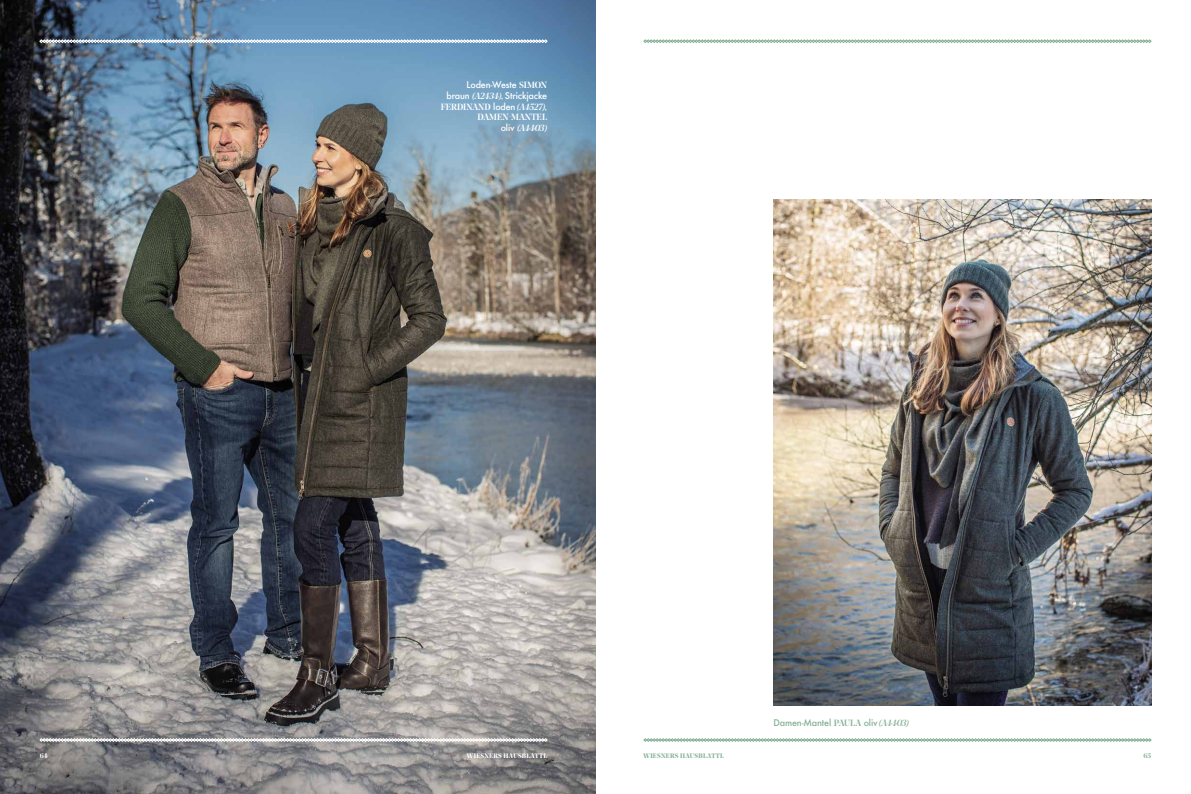
<style>
.page{position:relative;width:1191px;height:794px;background:#fff}
.page>*{position:absolute;margin:0;border:0;box-sizing:border-box;transform-origin:0 0}
.t1{font:500 9px/10.8px "Noe Display";color:#fff;text-align:right}
.t2{font:500 9px/10.8px "Futura";letter-spacing:-.02em;color:#fff;text-align:right}
.t3{font:500 9px "Futura";letter-spacing:-.02em;color:#87b296}
.t4{font:700 6.5px "Noe Display";letter-spacing:.04em;color:#fff}
.t5{font:700 6.5px "Noe Display";letter-spacing:.04em;color:#87b296}
.s1{font-family:"Noe Display"}
.s2{font-family:"Noe Display";font-style:italic}
.s3{font-family:"Futura"}
.s4{font-style:italic}
</style>
<div class="page">
<svg style="left:643px;top:738px;width:508px;height:3px;background:#aac8b4"></svg>
<svg style="left:643px;top:39px;width:508px;height:4px"></svg>
<img style="left:0;top:0;width:595px;height:794px">
<svg style="left:39px;top:39px;width:508px;height:4px"></svg>
<svg style="left:39px;top:738px;width:508px;height:3px"></svg>
<img style="left:773px;top:199px;width:378px;height:507px">
<p class="t2" style="left:446px;top:79px;width:102px">Loden-Weste <span class="s1">SIMON </span>braun <span class="s2">(A2434),</span> Strickjacke</p>
<p class="t1" style="left:441px;top:101px;width:108px">FERDINAND <span class="s3">loden</span> <span class="s4">(A4527),<br></span>DAMEN-MANTEL<br><span class="s3">oliv</span> <span class="s4">(A4403)</span></p>
<p class="t3" style="left:773px;top:716px;width:137px">Damen-Mantel <span class="s1">PAULA</span> oliv <span class="s2">(A4403)</span></p>
<p class="t4" style="left:40px;top:751px;width:10px">64</p>
<p class="t4" style="left:467px;top:751px;width:82px">WIESNERS HAUSBLATTL</p>
<p class="t5" style="left:643px;top:751px;width:82px">WIESNERS HAUSBLATTL</p>
<p class="t5" style="left:1143px;top:751px;width:9px">65</p>
</div>
